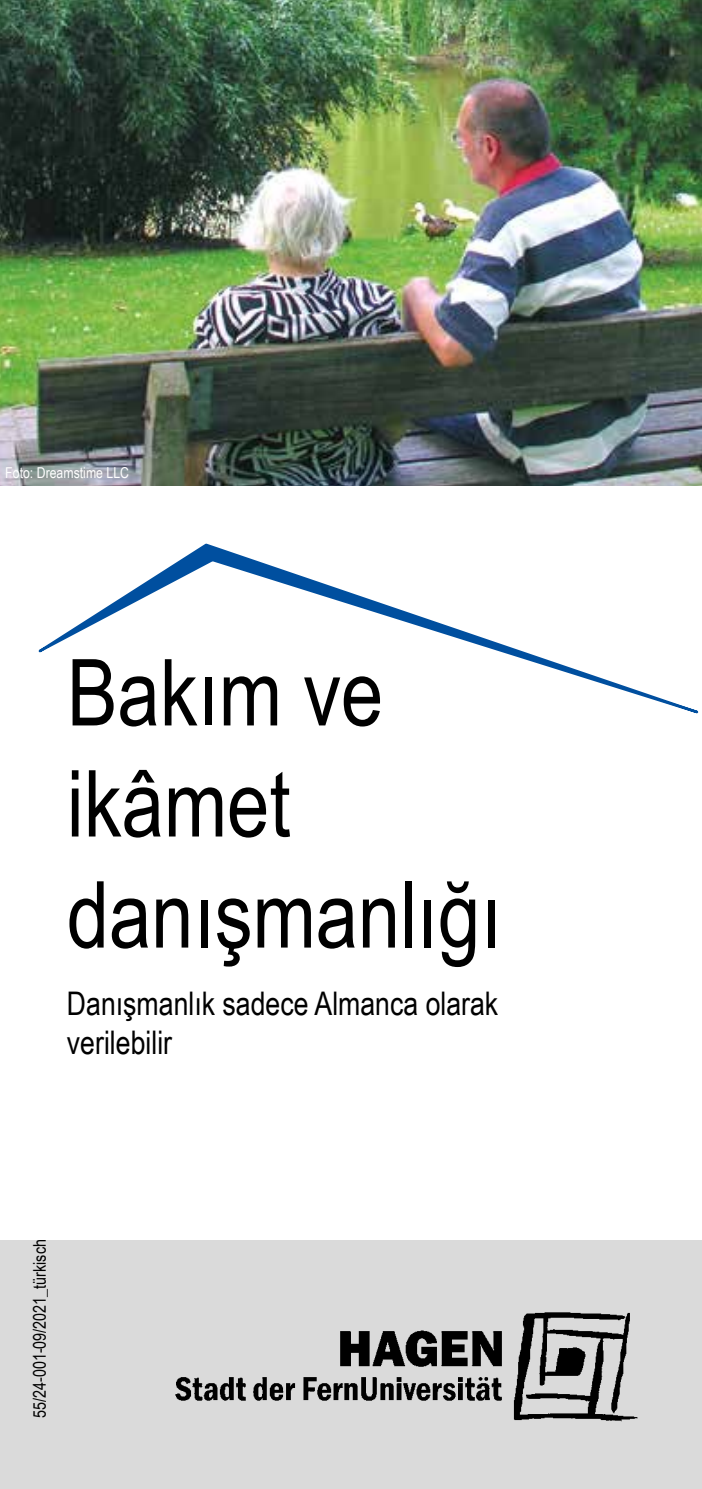
<style>
.page{position:relative;width:702px;height:1489px;background:#fff}
.page>*{position:absolute;margin:0;border:0;box-sizing:border-box;transform-origin:0 0}
.t1{font:92.5px/111px "Arial Narrow";color:#000}
.t2{font:32.5px/39px "Arial Narrow";color:#000}
.t3{font:17.5px "Arial Narrow";color:#000}
.t4{font:15px "Arial Narrow";color:#fff}
</style>
<div class="page">
<img style="left:0;top:0;width:702px;height:485px">
<div style="left:0;top:1240px;width:702px;height:248px;background:#dadada"></div>
<svg style="left:38px;top:543px;width:661px;height:171px"></svg>
<img style="left:175px;top:1312px;width:463px;height:110px">
<p class="t4" style="left:5px;top:462px;width:125px">Foto: Dreamstime LLC</p>
<h1 class="t1" style="left:67px;top:634px;width:436px">Bakım ve ikâmet danışmanlığı</h1>
<p class="t2" style="left:67px;top:982px;width:433px">Danışmanlık sadece Almanca olarak verilebilir</p>
<p class="t3" style="left:27px;top:1417px;width:180px;rotate:-90deg">55/24-001-09/2021_türkisch</p>
</div>
